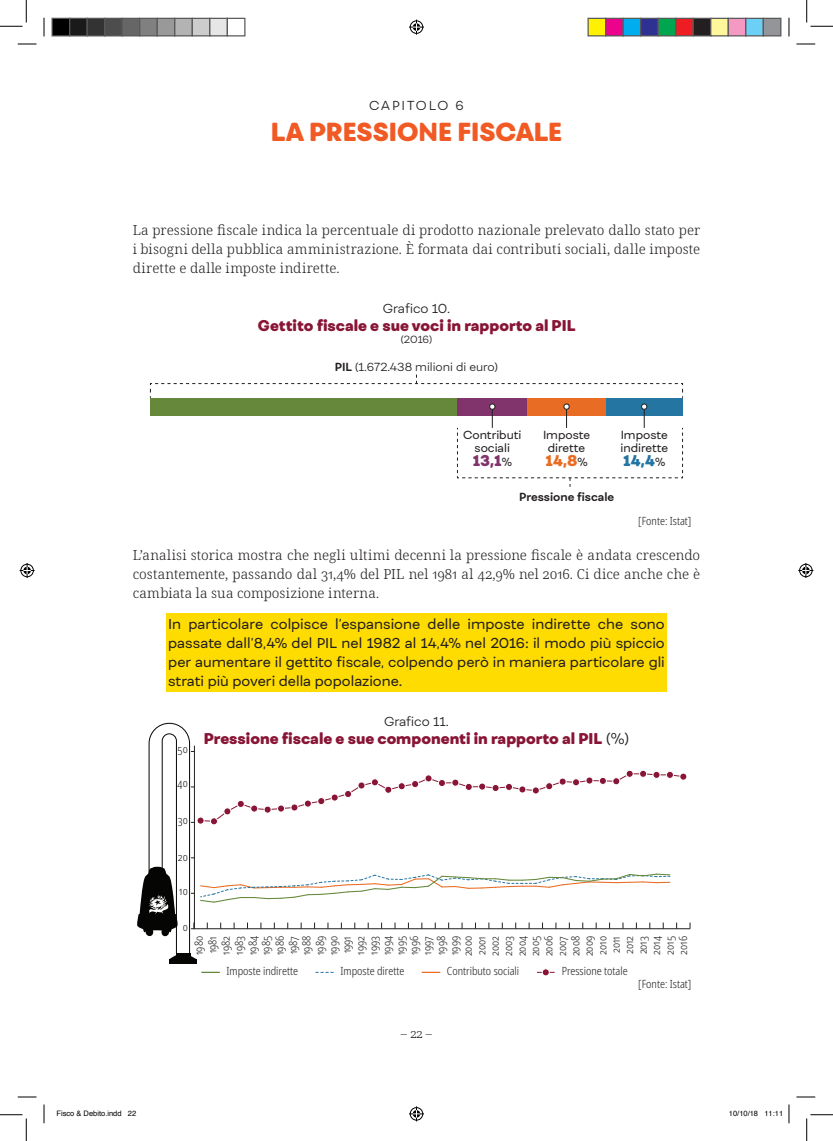
<style>
.page{position:relative;width:833px;height:1141px;background:#fff}
.page>*{position:absolute;margin:0;border:0;box-sizing:border-box;transform-origin:0 0}
.t1{font:800 25px "Fibra One";color:#f15a24}
.t2{font:800 15px "Fibra One";color:#881536}
.t3{font:800 15px "Fibra One";color:#2475a2}
.t4{font:800 15px "Fibra One";color:#e96c24}
.t5{font:800 15px "Fibra One";color:#81346b}
.t6{font:300 13.75px/18.8px "Noto Serif";letter-spacing:.01em;color:#231f20;text-align:justify}
.t7{font:13.75px/18.8px "Fibra One";color:#231f20;text-align:justify}
.t8{font:300 12.5px "Fibra One";color:#231f20}
.t9{font:300 12.5px "Fibra One";letter-spacing:.145em;color:#231f20}
.t10{font:300 12.5px "Noto Serif";color:#231f20}
.t11{font:300 condensed 11.25px/13.4px "Noto Sans";color:#231f20;text-align:center}
.t12{font:11.25px/13.8px "Fibra One";color:#231f20;text-align:center}
.t13{font:300 11.25px "Fibra One";color:#231f20}
.t14{font:700 11.25px "Fibra One";color:#231f20}
.t15{font:300 10px "Fibra One";color:#231f20}
.t16{font:7.5px "Helvetica";color:#000}
.s1{font-weight:700}
.s2{font-weight:400;font-size:11.25px;color:#231f20}
.s3{font-weight:300;color:#231f20}
</style>
<div class="page">
<div style="left:166px;top:613px;width:500px;height:78px;background:#ffdc01"></div>
<svg style="left:150px;top:374px;width:532px;height:112px"></svg>
<hr style="left:194px;top:928px;width:495px;height:1px;background:#231f20">
<div style="left:679px;top:773px;width:7px;height:7px;background:#881536;border-radius:50%"></div>
<div style="left:679px;top:772px;width:7px;height:8px;border:1px solid #fff;border-radius:50%"></div>
<svg style="left:422px;top:971px;width:17px;height:1px"></svg>
<svg style="left:202px;top:971px;width:17px;height:1px"></svg>
<div style="left:542px;top:968px;width:7px;height:7px;background:#881536;border-radius:50%"></div>
<div style="left:541px;top:968px;width:8px;height:8px;border:1px solid #fff;border-radius:50%"></div>
<hr style="left:169px;top:959px;width:27px;height:4px;background:#050504">
<svg style="left:137px;top:722px;width:546px;height:237px"></svg>
<svg style="left:18px;top:43px;width:18px;height:2px"></svg>
<svg style="left:796px;top:43px;width:18px;height:2px"></svg>
<svg style="left:18px;top:1096px;width:18px;height:1px"></svg>
<svg style="left:796px;top:1096px;width:18px;height:1px"></svg>
<svg style="left:43px;top:18px;width:2px;height:18px"></svg>
<svg style="left:43px;top:1104px;width:2px;height:19px"></svg>
<svg style="left:788px;top:18px;width:1px;height:18px"></svg>
<svg style="left:788px;top:1104px;width:1px;height:19px"></svg>
<svg style="left:0;top:0;width:27px;height:27px"></svg>
<svg style="left:0;top:1114px;width:27px;height:26px"></svg>
<svg style="left:806px;top:0;width:26px;height:27px"></svg>
<svg style="left:806px;top:1114px;width:26px;height:26px"></svg>
<svg style="left:409px;top:20px;width:15px;height:15px"></svg>
<svg style="left:409px;top:1106px;width:15px;height:15px"></svg>
<svg style="left:20px;top:563px;width:15px;height:15px"></svg>
<svg style="left:798px;top:563px;width:14px;height:15px"></svg>
<div style="left:52px;top:18px;width:18px;height:18px;background:#000"></div>
<div style="left:51px;top:18px;width:19px;height:18px;border:1px solid #595959"></div>
<div style="left:70px;top:18px;width:17px;height:18px;background:#1a1a1a"></div>
<div style="left:69px;top:18px;width:19px;height:18px;border:1px solid #595959"></div>
<div style="left:87px;top:18px;width:18px;height:18px;background:#333"></div>
<div style="left:86px;top:18px;width:19px;height:18px;border:1px solid #595959"></div>
<div style="left:105px;top:18px;width:17px;height:18px;background:#4d4d4d"></div>
<div style="left:104px;top:18px;width:19px;height:18px;border:1px solid #595959"></div>
<div style="left:122px;top:18px;width:18px;height:18px;background:#666"></div>
<div style="left:121px;top:18px;width:19px;height:18px;border:1px solid #595959"></div>
<div style="left:140px;top:18px;width:17px;height:18px;background:#808080"></div>
<div style="left:139px;top:18px;width:19px;height:18px;border:1px solid #595959"></div>
<div style="left:157px;top:18px;width:18px;height:18px;background:#999"></div>
<div style="left:156px;top:18px;width:19px;height:18px;border:1px solid #595959"></div>
<div style="left:175px;top:18px;width:17px;height:18px;background:#b3b3b3"></div>
<div style="left:174px;top:18px;width:19px;height:18px;border:1px solid #595959"></div>
<div style="left:192px;top:18px;width:18px;height:18px;background:#ccc"></div>
<div style="left:191px;top:18px;width:19px;height:18px;border:1px solid #595959"></div>
<div style="left:210px;top:18px;width:17px;height:18px;background:#e6e6e6"></div>
<div style="left:209px;top:18px;width:19px;height:18px;border:1px solid #595959"></div>
<div style="left:226px;top:18px;width:19px;height:18px;border:1px solid #595959"></div>
<div style="left:587px;top:18px;width:18px;height:18px;background:#fff101"></div>
<div style="left:587px;top:18px;width:19px;height:18px;border:1px solid #595959"></div>
<div style="left:605px;top:18px;width:17px;height:18px;background:#ed028c"></div>
<div style="left:604px;top:18px;width:19px;height:18px;border:1px solid #595959"></div>
<div style="left:622px;top:18px;width:18px;height:18px;background:#00aeef"></div>
<div style="left:622px;top:18px;width:19px;height:18px;border:1px solid #595959"></div>
<div style="left:640px;top:18px;width:17px;height:18px;background:#2e3092"></div>
<div style="left:639px;top:18px;width:19px;height:18px;border:1px solid #595959"></div>
<div style="left:657px;top:18px;width:18px;height:18px;background:#00a54f"></div>
<div style="left:657px;top:18px;width:19px;height:18px;border:1px solid #595959"></div>
<div style="left:675px;top:18px;width:17px;height:18px;background:#ee1d23"></div>
<div style="left:674px;top:18px;width:19px;height:18px;border:1px solid #595959"></div>
<div style="left:692px;top:18px;width:18px;height:18px;background:#231f20"></div>
<div style="left:692px;top:18px;width:19px;height:18px;border:1px solid #595959"></div>
<div style="left:710px;top:18px;width:17px;height:18px;background:#fff79a"></div>
<div style="left:709px;top:18px;width:19px;height:18px;border:1px solid #595959"></div>
<div style="left:727px;top:18px;width:18px;height:18px;background:#f499c2"></div>
<div style="left:727px;top:18px;width:19px;height:18px;border:1px solid #595959"></div>
<div style="left:745px;top:18px;width:17px;height:18px;background:#6bcff6"></div>
<div style="left:744px;top:18px;width:19px;height:18px;border:1px solid #595959"></div>
<div style="left:762px;top:18px;width:18px;height:18px;background:#939598"></div>
<div style="left:762px;top:18px;width:19px;height:18px;border:1px solid #595959"></div>
<p class="t9" style="left:369px;top:98px;width:96px">CAPITOLO 6</p>
<h1 class="t1" style="left:271px;top:116px;width:292px">LA PRESSIONE FISCALE</h1>
<p class="t6" style="left:133px;top:221px;width:568px">La pressione fiscale indica la percentuale di prodotto nazionale prelevato dallo stato per i bisogni della pubblica amministrazione. È formata dai contributi sociali, dalle imposte dirette e dalle imposte indirette.</p>
<p class="t8" style="left:382px;top:301px;width:69px">Grafico 10.</p>
<p class="t2" style="left:258px;top:316px;width:319px">Gettito fiscale e sue voci in rapporto al PIL</p>
<p class="t15" style="left:400px;top:333px;width:33px">(2016)</p>
<p class="t13" style="left:334px;top:360px;width:164px"><span class="s1">PIL</span> (1.672.438 milioni di euro)</p>
<p class="t12" style="left:463px;top:427px;width:60px">Contributi sociali</p>
<p class="t5" style="left:472px;top:451px;width:41px">13,1<span class="s2">%</span></p>
<p class="t12" style="left:542px;top:427px;width:49px">Imposte dirette</p>
<p class="t4" style="left:545px;top:451px;width:44px">14,8<span class="s2">%</span></p>
<p class="t12" style="left:620px;top:427px;width:49px;text-align:left">Imposte indirette</p>
<p class="t3" style="left:622px;top:451px;width:44px">14,4<span class="s2">%</span></p>
<p class="t14" style="left:519px;top:489px;width:96px">Pressione fiscale</p>
<p class="t11" style="left:637px;top:515px;width:55px">[Fonte: Istat]</p>
<p class="t6" style="left:133px;top:546px;width:568px">L’analisi storica mostra che negli ultimi decenni la pressione fiscale è andata crescendo costantemente, passando dal 31,4% del PIL nel 1981 al 42,9% nel 2016. Ci dice anche che è cambiata la sua composizione interna.</p>
<p class="t7" style="left:168px;top:614px;width:498px">In particolare colpisce l’espansione delle imposte indirette che sono passate dall’8,4% del PIL nel 1982 al 14,4% nel 2016: il modo più spiccio per aumentare il gettito fiscale, colpendo però in maniera particolare gli strati più poveri della popolazione.</p>
<p class="t11" style="left:177px;top:742px;width:12px">50</p>
<p class="t11" style="left:177px;top:776px;width:12px">40</p>
<p class="t11" style="left:177px;top:813px;width:12px">30</p>
<p class="t11" style="left:178px;top:850px;width:11px">20</p>
<p class="t11" style="left:179px;top:884px;width:10px">10</p>
<p class="t11" style="left:182px;top:920px;width:7px">0</p>
<p class="t8" style="left:384px;top:713px;width:66px">Grafico 11.</p>
<p class="t2" style="left:204px;top:728px;width:426px">Pressione fiscale e sue componenti in rapporto al PIL <span class="s3">(%)</span></p>
<p class="t11" style="left:192px;top:956px;width:22px;rotate:-90deg">1980<br>1981<br>1982<br>1983<br>1984<br>1985<br>1986<br>1987<br>1988<br>1989<br>1990<br>1991<br>1992<br>1993<br>1994<br>1995<br>1996<br>1997<br>1998<br>1999<br>2000<br>2001<br>2002<br>2003<br>2004<br>2005<br>2006<br>2007<br>2008<br>2009<br>2010<br>2011<br>2012<br>2013<br>2014<br>2015<br>2016</p>
<p class="t11" style="left:226px;top:964px;width:73px">Imposte indirette</p>
<p class="t11" style="left:340px;top:964px;width:65px">Imposte dirette</p>
<p class="t11" style="left:446px;top:964px;width:74px">Contributo sociali</p>
<p class="t11" style="left:561px;top:964px;width:67px">Pressione totale</p>
<p class="t11" style="left:637px;top:976px;width:55px">[Fonte: Istat]</p>
<p class="t10" style="left:400px;top:1024px;width:33px">– 22 –</p>
<p class="t16" style="left:56px;top:1107px;width:81px">Fisco &amp; Debito.indd 22</p>
<p class="t16" style="left:728px;top:1107px;width:56px">10/10/18 11:11</p>
</div>
